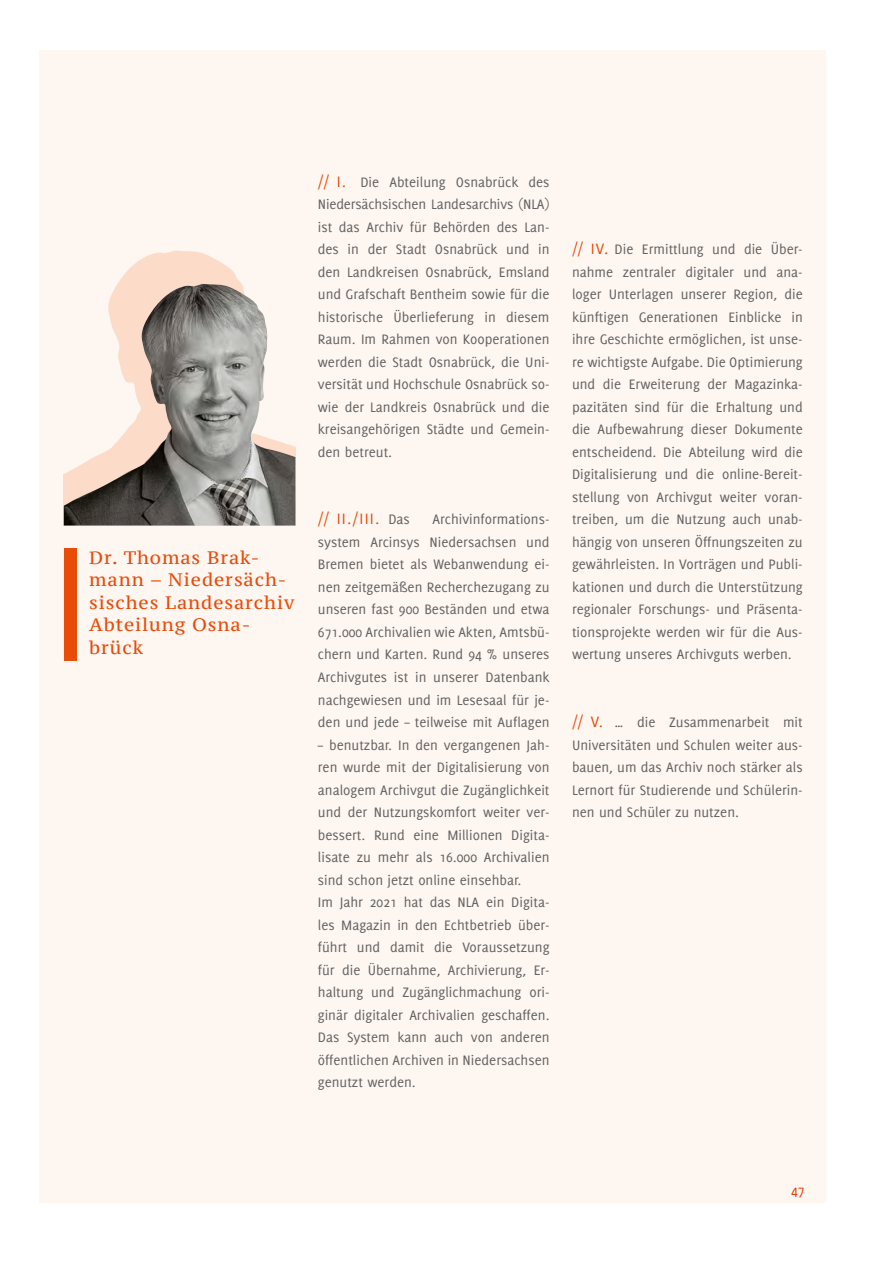
<style>
.page{position:relative;width:893px;height:1263px;background:#fff}
.page>*{position:absolute;margin:0;border:0;box-sizing:border-box;transform-origin:0 0}
.t1{font:18px/22.5px "PT Serif Caption";letter-spacing:.05em;color:#e94b09}
.t2{font:16.5px "Delicious Small Caps";color:#e94b09}
.t3{font:15px/22.5px "Delicious";color:#626262;text-align:justify}
.t4{font:15px "Delicious";color:#e63e0a}
.s1{font-family:"Delicious Small Caps";font-size:16.5px;color:#e94b09}
.s2{font-family:"Delicious";font-size:15px;color:#626262}
</style>
<div class="page">
<div style="left:39px;top:50px;width:787px;height:1152px;background:#fdf6f1"></div>
<div style="left:64px;top:548px;width:13px;height:112px;background:#e94b09"></div>
<svg style="left:117px;top:250px;width:125px;height:34px;fill:#fcdcc9"></svg>
<img style="left:64px;top:284px;width:231px;height:241px">
<p class="t1" style="left:89px;top:546px;width:207px">Dr. Thomas Brak&shy;mann – Niedersäch&shy;sisches Landesarchiv<br>Abteilung Osna&shy;brück</p>
<p class="t3" style="left:318px;top:171px;width:233px"><span class="s1">// I.</span> Die Abteilung Osnabrück des Niedersächsischen Landesarchivs (NLA) ist das Archiv für Behörden des Lan&shy;des in der Stadt Osnabrück und in den Landkreisen Osnabrück, Emsland und Grafschaft Bentheim sowie für die historische Überlieferung in diesem Raum. Im Rahmen von Kooperationen werden die Stadt Osnabrück, die Uni&shy;versität und Hochschule Osnabrück so&shy;wie der Landkreis Osnabrück und die kreisangehörigen Städte und Gemein&shy;den betreut.</p>
<p class="t2" style="left:318px;top:510px;width:93px">// II./III. <span class="s2">Das</span></p>
<p class="t3" style="left:318px;top:508px;width:233px;text-indent:115px">Archivinformations&shy;system Arcinsys Niedersachsen und Bremen bietet als Webanwendung ei&shy;nen zeitgemäßen Recherchezugang zu unseren fast 900 Beständen und etwa 671.000 Archivalien wie Akten, Amtsbü&shy;chern und Karten. Rund 94 % unseres Archivgutes ist in unserer Datenbank nachgewiesen und im Lesesaal für je&shy;den und jede – teilweise mit Auflagen</p>
<p class="t3" style="left:318px;top:733px;width:233px;text-align:left">– benutzbar. In den vergangenen Jah&shy;ren wurde mit der Digitalisierung von analogem Archivgut die Zugänglichkeit und der Nutzungskomfort weiter ver&shy;bessert. Rund eine Millionen Digita&shy;lisate zu mehr als 16.000 Archivalien sind schon jetzt online einsehbar.<br>Im Jahr 2021 hat das NLA ein Digita&shy;les Magazin in den Echtbetrieb über&shy;führt und damit die Voraussetzung für die Übernahme, Archivierung, Er&shy;haltung und Zugänglichmachung ori&shy;ginär digitaler Archivalien geschaffen.<br>Das System kann auch von anderen öffentlichen Archiven in Niedersachsen genutzt werden.</p>
<p class="t3" style="left:572px;top:238px;width:232px"><span class="s1">// IV.</span> Die Ermittlung und die Über&shy;nahme zentraler digitaler und ana&shy;loger Unterlagen unserer Region, die künftigen Generationen Einblicke in ihre Geschichte ermöglichen, ist unse&shy;re wichtigste Aufgabe. Die Optimierung und die Erweiterung der Magazinka&shy;pazitäten sind für die Erhaltung und die Aufbewahrung dieser Dokumente entscheidend. Die Abteilung wird die Digitalisierung und die online-Bereit&shy;stellung von Archivgut weiter voran&shy;treiben, um die Nutzung auch unab&shy;hängig von unseren Öffnungszeiten zu gewährleisten. In Vorträgen und Publi&shy;kationen und durch die Unterstützung regionaler Forschungs- und Präsenta&shy;tionsprojekte werden wir für die Aus&shy;wertung unseres Archivguts werben.</p>
<p class="t3" style="left:572px;top:711px;width:232px"><span class="s1">// V.</span> … die Zusammenarbeit mit Universitäten und Schulen weiter aus&shy;bauen, um das Archiv noch stärker als Lernort für Studierende und Schülerin&shy;nen und Schüler zu nutzen.</p>
<p class="t4" style="left:791px;top:1182px;width:15px">47</p>
</div>
